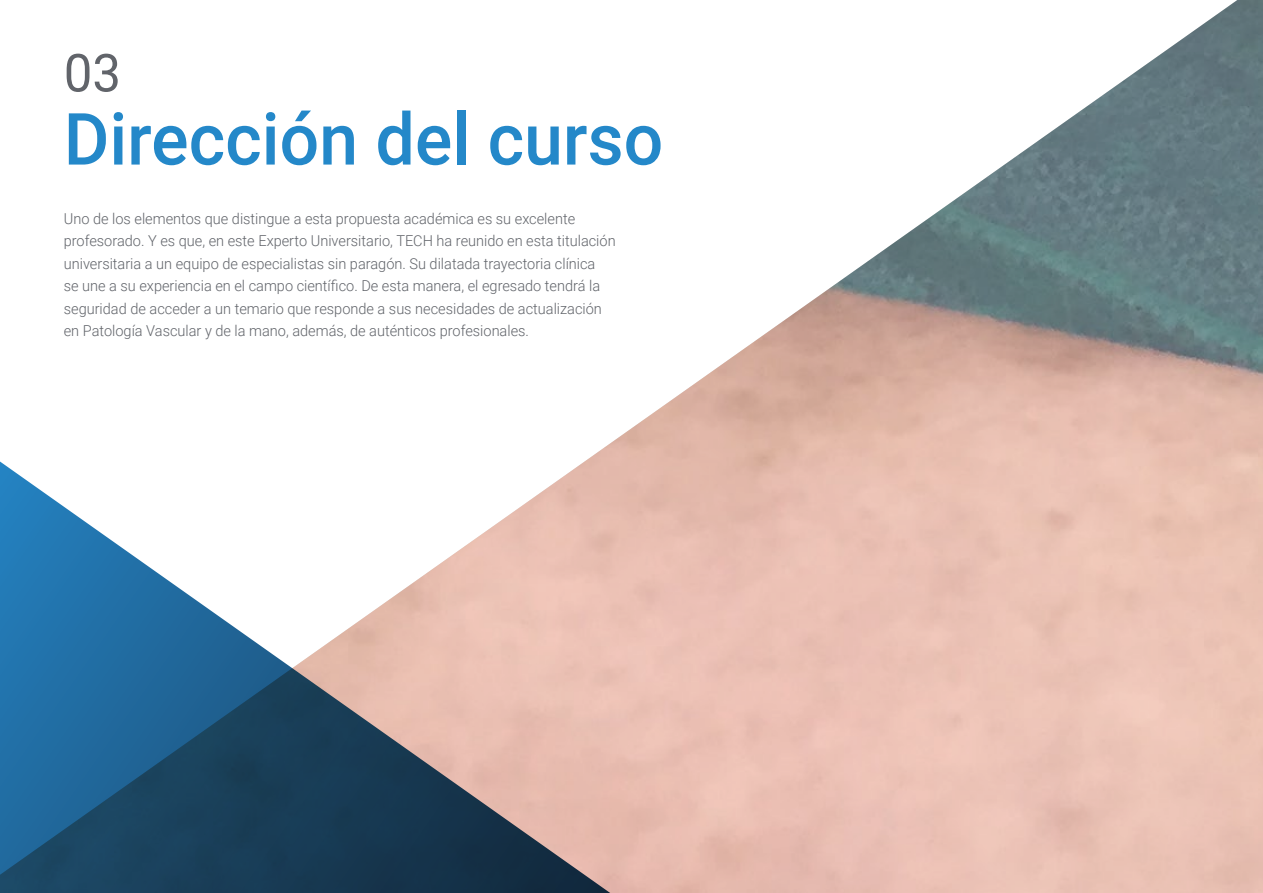
<style>
.page{position:relative;width:1263px;height:893px;background:#fff}
.page>*{position:absolute;margin:0;border:0;box-sizing:border-box;transform-origin:0 0}
.t1{font:500 72px "Roboto";color:#2488c9}
.t2{font:52.5px "Roboto";color:#61646a}
.t3{font:300 15px/22.5px "Roboto";color:#61646a}
</style>
<div class="page">
<img style="left:607px;top:0;width:656px;height:893px">
<svg style="left:0;top:446px;width:640px;height:447px"></svg>
<h2 class="t2" style="left:64px;top:36px;width:59px">03</h2>
<h1 class="t1" style="left:64px;top:89px;width:601px">Dirección del curso</h1>
<p class="t3" style="left:64px;top:207px;width:553px">Uno de los elementos que distingue a esta propuesta académica es su excelente profesorado. Y es que, en este Experto Universitario, TECH ha reunido en esta titulación universitaria a un equipo de especialistas sin paragón. Su dilatada trayectoria clínica<br>se une a su experiencia en el campo científico. De esta manera, el egresado tendrá la seguridad de acceder a un temario que responde a sus necesidades de actualización en Patología Vascular y de la mano, además, de auténticos profesionales.</p>
</div>
